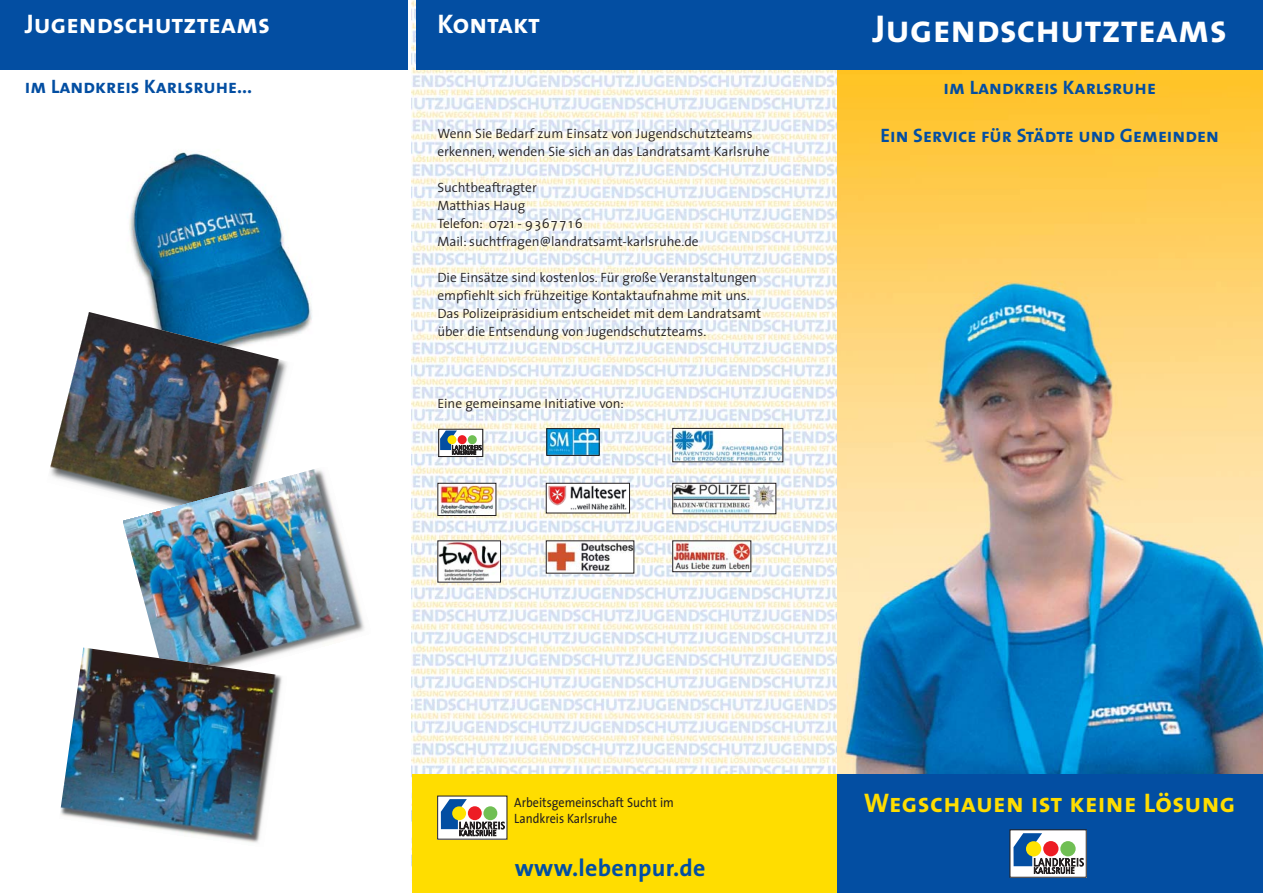
<style>
.page{position:relative;width:1263px;height:893px;background:#fff}
.page>*{position:absolute;margin:0;border:0;box-sizing:border-box;transform-origin:0 0}
.t1{font:39px "The Sans Bold Caps";color:#fff}
.t2{font:27px "The Sans Bold Caps";letter-spacing:.01em;color:#fd0}
.t3{font:27px "The Sans Bold Caps";color:#fff}
.t4{font:700 24px "The Sans";letter-spacing:.01em;color:#034ea2}
.t5{font:19.5px "The Sans Bold Caps";color:#034ea2}
.t6{font:300 13.5px/18px "The Sans";color:#231f20}
.t7{font:13.5px/16.5px "The Sans";color:#231f20;scale:.9 1}
</style>
<div class="page">
<img style="left:129px;top:150px;width:183px;height:184px">
<img style="left:412px;top:0;width:425px;height:774px">
<img style="left:837px;top:69px;width:425px;height:705px">
<div style="left:416px;top:0;width:846px;height:69px;background:#034ea2"></div>
<img style="left:50px;top:312px;width:244px;height:183px">
<div style="left:412px;top:774px;width:425px;height:119px;background:#fd0"></div>
<svg style="left:439px;top:798px;width:66px;height:39px"></svg>
<svg style="left:441px;top:799px;width:64px;height:37px;background:#a0a39e"></svg>
<div style="left:837px;top:774px;width:425px;height:119px;background:#034ea2"></div>
<div style="left:1010px;top:830px;width:76px;height:47px;background:#fff"></div>
<svg style="left:1013px;top:833px;width:71px;height:41px"></svg>
<img style="left:123px;top:467px;width:242px;height:180px">
<img style="left:60px;top:647px;width:227px;height:196px">
<img style="left:440px;top:485px;width:54px;height:29px">
<div style="left:438px;top:483px;width:58px;height:33px;border:1px solid #231f20"></div>
<img style="left:440px;top:543px;width:59px;height:37px">
<img style="left:674px;top:543px;width:75px;height:27px">
<div style="left:672px;top:541px;width:79px;height:31px;border:1px solid #231f20"></div>
<img style="left:548px;top:543px;width:84px;height:28px">
<svg style="left:441px;top:431px;width:40px;height:24px"></svg>
<div style="left:439px;top:429px;width:44px;height:28px;border:1px solid #231f20"></div>
<img style="left:548px;top:485px;width:80px;height:26px">
<div style="left:546px;top:483px;width:84px;height:30px;border:1px solid #231f20"></div>
<img style="left:674px;top:430px;width:107px;height:30px">
<div style="left:672px;top:428px;width:111px;height:34px;border:1px solid #231f20"></div>
<img style="left:674px;top:485px;width:100px;height:27px">
<div style="left:672px;top:483px;width:104px;height:31px;border:1px solid #231f20"></div>
<img style="left:549px;top:430px;width:48px;height:24px">
<div style="left:547px;top:428px;width:52px;height:28px;border:1px solid #231f20"></div>
<div style="left:0;top:0;width:408px;height:70px;background:#034ea2"></div>
<h2 class="t3" style="left:25px;top:8px;width:247px">Jugendschutzteams</h2>
<h3 class="t5" style="left:25px;top:75px;width:229px">im Landkreis Karlsruhe...</h3>
<h2 class="t3" style="left:437px;top:8px;width:104px">Kontakt</h2>
<p class="t6" style="left:437px;top:126px;width:334px">Wenn Sie Bedarf zum Einsatz von Jugendschutzteams erkennen, wenden Sie sich an das Landratsamt Karlsruhe</p>
<p class="t6" style="left:437px;top:180px;width:263px">Suchtbeaftragter<br>Matthias Haug<br>Telefon: 0721 - 9 36 7 7 1 6<br>Mail: suchtfragen@landratsamt-karlsruhe.de</p>
<p class="t6" style="left:437px;top:270px;width:325px">Die Einsätze sind kostenlos. Für große Veranstaltungen empfiehlt sich frühzeitige Kontaktaufnahme mit uns.<br>Das Polizeipräsidium entscheidet mit dem Landratsamt über die Entsendung von Jugendschutzteams.</p>
<p class="t6" style="left:437px;top:396px;width:188px">Eine gemeinsame Initiative von:</p>
<h1 class="t1" style="left:872px;top:6px;width:356px">Jugendschutzteams</h1>
<h3 class="t5" style="left:943px;top:76px;width:214px">im Landkreis Karlsruhe</h3>
<h3 class="t5" style="left:880px;top:124px;width:340px">Ein Service für Städte und Gemeinden</h3>
<p class="t7" style="left:514px;top:795px;width:179px">Arbeitsgemeinschaft Sucht im<br>Landkreis Karlsruhe</p>
<h2 class="t2" style="left:864px;top:787px;width:373px">Wegschauen ist keine Lösung</h2>
<h3 class="t4" style="left:515px;top:859px;width:192px">www.lebenpur.de</h3>
</div>
